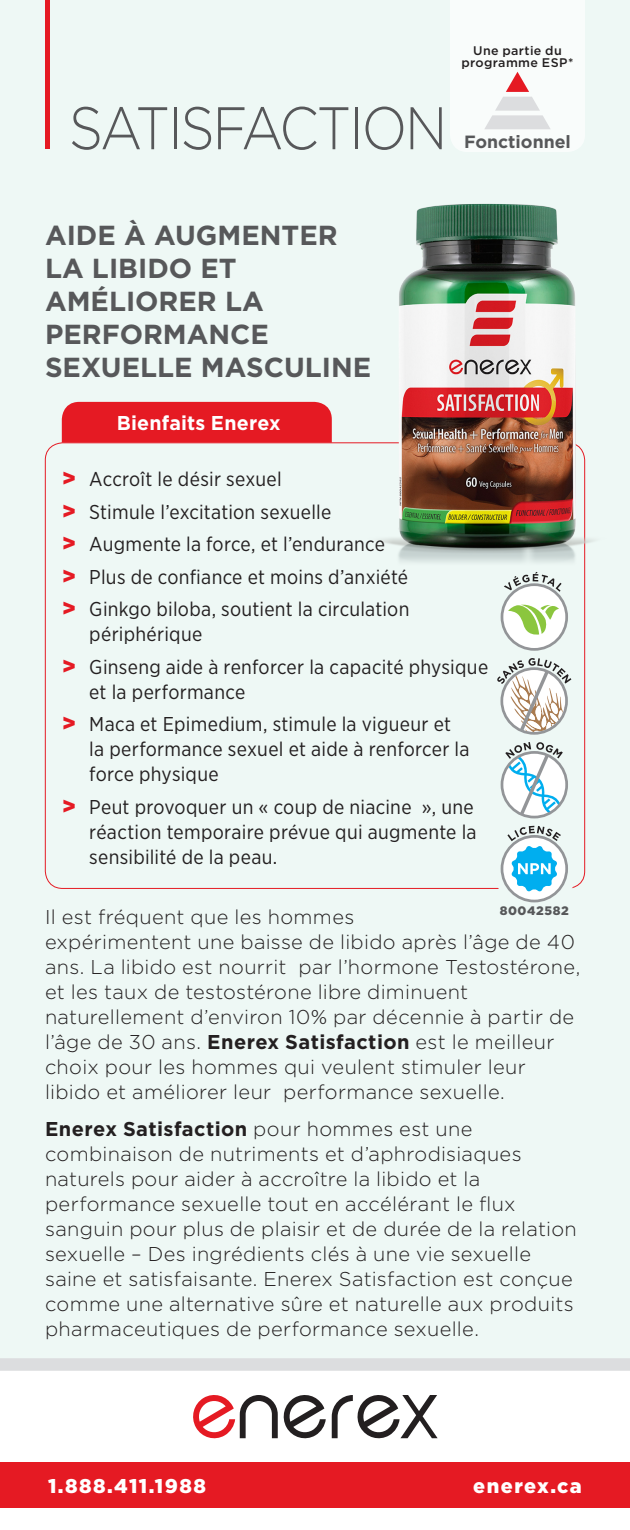
<style>
.page{position:relative;width:630px;height:1530px;background:#fff}
.page>*{position:absolute;margin:0;border:0;box-sizing:border-box;transform-origin:0 0}
.t1{font:300 60px "Gotham";letter-spacing:-.04em;color:#57585a;scale:.89 1}
.t2{font:700 27.5px/33px "Gotham";color:#57585a}
.t3{font:300 20px/25px "Gotham";letter-spacing:.015em;color:#231f20}
.t4{font:20px/32.5px "Gotham Narrow";letter-spacing:.015em;color:#231f20}
.t5{font:900 20px "Gotham";letter-spacing:.075em;color:#fff}
.t6{font:700 20px "Gotham";letter-spacing:.01em;color:#fff}
.t7{font:700 17.75px "Gotham";color:#57585a}
.t8{font:500 12.5px/12.5px "Gotham";letter-spacing:.03em;color:#231f20;text-align:center}
.t9{font:900 12.25px "Gotham";letter-spacing:.05em;color:#57585a}
.s1{font-family:"Gotham";font-weight:900;font-size:22.5px;color:#e51a23}
.s2{font-weight:700}
</style>
<div class="page">
<div style="left:0;top:1462px;width:630px;height:46px;background:#e51a23"></div>
<div style="left:0;top:0;width:630px;height:1365px;background:#eef8f5"></div>
<div style="left:0;top:1358px;width:630px;height:13px;background:#dcdddf"></div>
<svg style="left:332px;top:1395px;width:106px;height:44px"></svg>
<svg style="left:193px;top:1395px;width:133px;height:44px"></svg>
<hr style="left:45px;top:0;width:4px;height:149px;background:#e51a23">
<img style="left:368px;top:203px;width:226px;height:382px">
<svg style="left:501px;top:572px;width:67px;height:79px"></svg>
<svg style="left:501px;top:826px;width:67px;height:76px"></svg>
<svg style="left:497px;top:658px;width:74px;height:77px"></svg>
<svg style="left:501px;top:742px;width:67px;height:77px"></svg>
<div style="left:62px;top:402px;width:270px;height:41px;background:#e51a23"></div>
<svg style="left:450px;top:0;width:135px;height:152px"></svg>
<h1 class="t1" style="left:69px;top:90px;width:427px">SATISFACTION</h1>
<p class="t8" style="left:461px;top:44px;width:113px">Une partie du programme ESP*</p>
<p class="t7" style="left:464px;top:130px;width:109px">Fonctionnel</p>
<h2 class="t2" style="left:45px;top:219px;width:328px">AIDE À AUGMENTER<br>LA LIBIDO ET<br>AMÉLIORER LA<br>PERFORMANCE<br>SEXUELLE MASCULINE</h2>
<p class="t6" style="left:117px;top:410px;width:165px">Bienfaits Enerex</p>
<p class="t4" style="left:62px;top:462px;width:349px"><span class="s1">&gt;</span> Accroît le désir sexuel<br><span class="s1">&gt;</span> Stimule l’excitation sexuelle<br><span class="s1">&gt;</span> Augmente la force, et l’endurance<br><span class="s1">&gt;</span> Plus de confiance et moins d’anxiété <span class="s1">&gt;</span> Ginkgo biloba, soutient la circulation</p>
<p class="t4" style="left:62px;top:617px;width:428px;text-indent:27px">périphérique<br><span class="s1">&gt;</span> Ginseng aide à renforcer la capacité physique</p>
<p class="t4" style="left:62px;top:675px;width:391px;text-indent:27px">et la performance<br><span class="s1">&gt;</span> Maca et Epimedium, stimule la vigueur et</p>
<p class="t4" style="left:89px;top:736px;width:382px;line-height:25px">la performance sexuel et aide à renforcer la force physique</p>
<p class="t4" style="left:89px;top:794px;width:389px;line-height:25px;text-indent:-27px"><span class="s1">&gt;</span> Peut provoquer un « coup de niacine », une réaction temporaire prévue qui augmente la sensibilité de la peau.</p>
<p class="t9" style="left:500px;top:902px;width:71px">80042582</p>
<p class="t3" style="left:45px;top:904px;width:537px">Il est fréquent que les hommes<br>expérimentent une baisse de libido après l’âge de 40 ans. La libido est nourrit par l’hormone Testostérone, et les taux de testostérone libre diminuent naturellement d’environ 10% par décennie à partir de l’âge de 30 ans. <span class="s2">Enerex Satisfaction</span> est le meilleur choix pour les hommes qui veulent stimuler leur libido et améliorer leur performance sexuelle.</p>
<p class="t3" style="left:45px;top:1116px;width:533px"><span class="s2">Enerex Satisfaction</span> pour hommes est une combinaison de nutriments et d’aphrodisiaques naturels pour aider à accroître la libido et la performance sexuelle tout en accélérant le flux sanguin pour plus de plaisir et de durée de la relation sexuelle – Des ingrédients clés à une vie sexuelle saine et satisfaisante. Enerex Satisfaction est conçue comme une alternative sûre et naturelle aux produits pharmaceutiques de performance sexuelle.</p>
<p class="t5" style="left:48px;top:1472px;width:159px">1.888.411.1988</p>
<p class="t5" style="left:473px;top:1472px;width:110px">enerex.ca</p>
</div>
